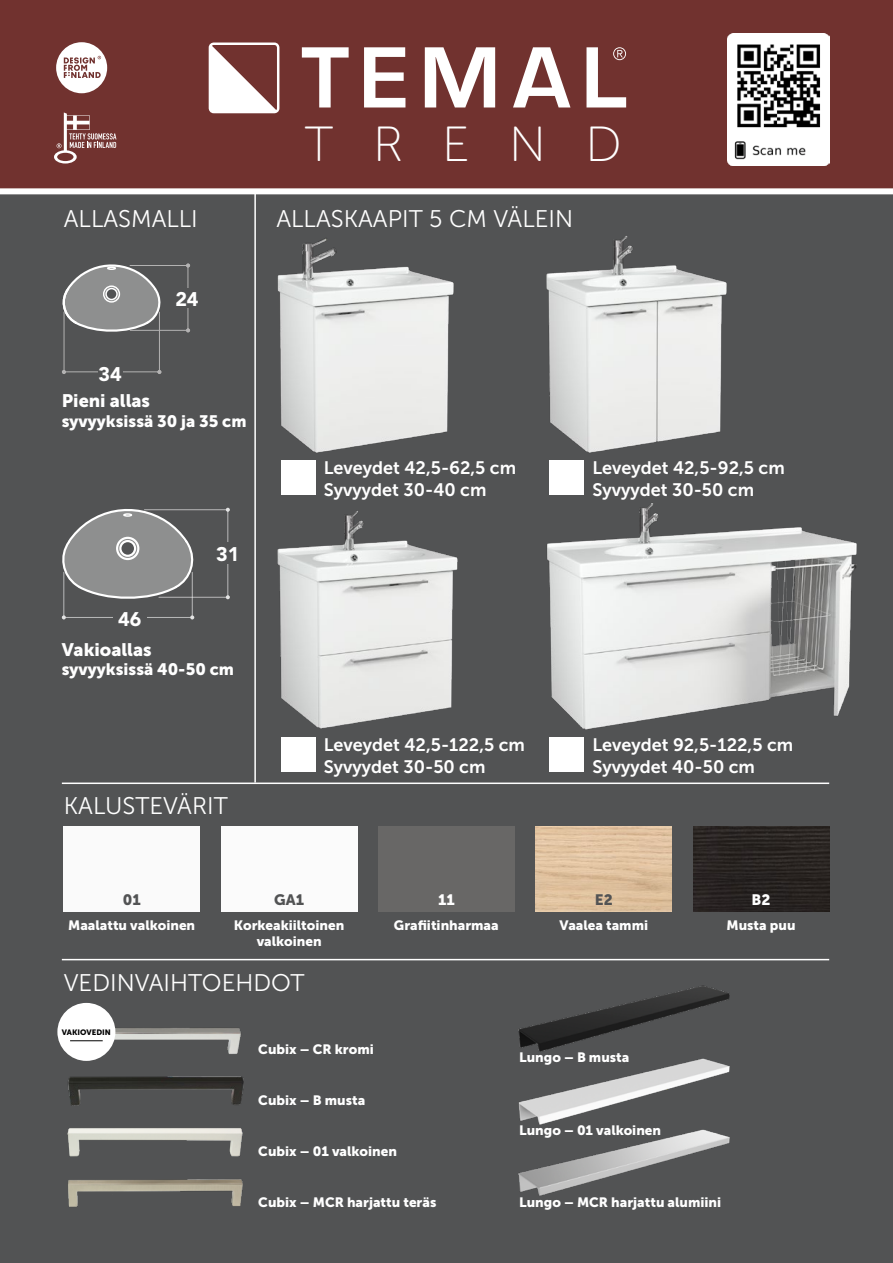
<style>
.page{position:relative;width:893px;height:1263px;background:#fff}
.page>*{position:absolute;margin:0;border:0;box-sizing:border-box;transform-origin:0 0}
.t1{font:49.2px "Museo Sans Rounded 100";letter-spacing:.805em;color:#fff}
.t2{font:24px "Museo Sans 300";color:#fff}
.t3{font:900 19.65px "Avenir";color:#fff}
.t4{font:18px/21.6px "Museo Sans 700";color:#fff}
.t5{font:18px "Museo Sans 900";color:#fff}
.t6{font:16.5px "Museo Sans 900";color:#fff}
.t7{font:15px "Museo Sans 900";color:#525354}
.t8{font:15px "Museo Sans 900";color:#fff}
.t9{font:13.5px/16.2px "Museo Sans 900";color:#fff;text-align:center}
.t10{font:7.8px "Museo Sans 900";color:#000}
</style>
<div class="page">
<div style="left:0;top:191px;width:893px;height:1072px;background:#525354"></div>
<div style="left:0;top:0;width:893px;height:191px;background:#71322f"></div>
<svg style="left:302px;top:47px;width:324px;height:60px"></svg>
<svg style="left:209px;top:43px;width:70px;height:70px"></svg>
<hr style="left:62px;top:782px;width:767px;height:2px;background:#fff">
<hr style="left:254px;top:191px;width:2px;height:591px;background:#fff">
<hr style="left:62px;top:959px;width:767px;height:1px;background:#fff">
<div style="left:0;top:188px;width:893px;height:6px;background:#fff"></div>
<img style="left:536px;top:826px;width:136px;height:86px">
<div style="left:221px;top:826px;width:136px;height:86px;background:#fbfbfb"></div>
<div style="left:64px;top:826px;width:136px;height:86px;background:#fafafa"></div>
<div style="left:378px;top:826px;width:136px;height:86px;background:#686766"></div>
<img style="left:277px;top:238px;width:177px;height:224px">
<img style="left:277px;top:511px;width:181px;height:227px">
<img style="left:547px;top:503px;width:310px;height:227px">
<img style="left:546px;top:236px;width:181px;height:226px">
<hr style="left:159px;top:312px;width:1px;height:60px;background:#b3b2b2">
<hr style="left:64px;top:312px;width:1px;height:60px;background:#b3b2b2">
<hr style="left:64px;top:371px;width:95px;height:1px;background:#b3b2b2">
<svg style="left:62px;top:370px;width:4px;height:4px"></svg>
<div style="left:98px;top:362px;width:25px;height:21px;background:#525354"></div>
<svg style="left:62px;top:264px;width:101px;height:69px"></svg>
<hr style="left:130px;top:265px;width:58px;height:1px;background:#b3b2b2">
<hr style="left:130px;top:330px;width:58px;height:1px;background:#b3b2b2">
<hr style="left:187px;top:266px;width:1px;height:64px;background:#b3b2b2">
<svg style="left:186px;top:328px;width:4px;height:4px"></svg>
<div style="left:174px;top:288px;width:26px;height:20px;background:#525354"></div>
<hr style="left:144px;top:509px;width:84px;height:1px;background:#fff">
<hr style="left:159px;top:597px;width:69px;height:1px;background:#fff">
<hr style="left:227px;top:510px;width:1px;height:87px;background:#fff">
<svg style="left:226px;top:595px;width:4px;height:4px"></svg>
<svg style="left:226px;top:508px;width:4px;height:4px"></svg>
<hr style="left:192px;top:572px;width:1px;height:45px;background:#fff">
<hr style="left:63px;top:572px;width:1px;height:45px;background:#fff">
<hr style="left:64px;top:617px;width:128px;height:1px;background:#fff">
<svg style="left:62px;top:615px;width:4px;height:4px"></svg>
<svg style="left:190px;top:615px;width:4px;height:4px"></svg>
<div style="left:216px;top:542px;width:24px;height:21px;background:#525354"></div>
<div style="left:113px;top:609px;width:34px;height:19px;background:#525354"></div>
<svg style="left:62px;top:509px;width:135px;height:92px"></svg>
<img style="left:518px;top:1129px;width:212px;height:67px">
<img style="left:518px;top:1058px;width:212px;height:67px">
<img style="left:518px;top:985px;width:212px;height:67px">
<img style="left:67px;top:1128px;width:176px;height:29px">
<img style="left:68px;top:1076px;width:176px;height:30px">
<img style="left:68px;top:1179px;width:175px;height:28px">
<img style="left:64px;top:1021px;width:177px;height:40px">
<div style="left:281px;top:461px;width:34px;height:34px;background:#fff"></div>
<div style="left:281px;top:738px;width:34px;height:34px;background:#fff"></div>
<div style="left:550px;top:461px;width:34px;height:34px;background:#fff"></div>
<div style="left:550px;top:738px;width:34px;height:34px;background:#fff"></div>
<div style="left:57px;top:1003px;width:58px;height:58px;background:#fff;border-radius:50%"></div>
<hr style="left:70px;top:1040px;width:33px;height:1px;background:#000">
<svg style="left:54px;top:112px;width:62px;height:52px"></svg>
<svg style="left:56px;top:42px;width:51px;height:51px"></svg>
<img style="left:728px;top:33px;width:101px;height:132px">
<img style="left:729px;top:37px;width:98px;height:98px">
<h1 class="t1" style="left:305px;top:118px;width:318px">TREND</h1>
<h2 class="t2" style="left:64px;top:206px;width:136px">ALLASMALLI</h2>
<h2 class="t2" style="left:276px;top:206px;width:298px">ALLASKAAPIT 5 CM VÄLEIN</h2>
<h3 class="t3" style="left:99px;top:362px;width:25px">34</h3>
<h3 class="t3" style="left:175px;top:287px;width:25px">24</h3>
<h3 class="t5" style="left:62px;top:390px;width:90px">Pieni allas</h3>
<p class="t6" style="left:62px;top:412px;width:186px">syvyyksissä 30 ja 35 cm</p>
<h3 class="t3" style="left:118px;top:608px;width:25px">46</h3>
<h3 class="t3" style="left:216px;top:542px;width:25px">31</h3>
<h3 class="t5" style="left:62px;top:639px;width:91px">Vakioallas</h3>
<p class="t6" style="left:62px;top:660px;width:174px">syvyyksissä 40-50 cm</p>
<h2 class="t2" style="left:64px;top:793px;width:165px">KALUSTEVÄRIT</h2>
<h3 class="t4" style="left:324px;top:457px;width:194px">Leveydet 42,5-62,5 cm<br>Syvyydet 30-40 cm</h3>
<h3 class="t4" style="left:324px;top:734px;width:203px">Leveydet 42,5-122,5 cm<br>Syvyydet 30-50 cm</h3>
<p class="t7" style="left:123px;top:892px;width:19px">01</p>
<p class="t9" style="left:68px;top:917px;width:128px">Maalattu valkoinen</p>
<p class="t7" style="left:274px;top:892px;width:31px">GA1</p>
<p class="t9" style="left:234px;top:917px;width:112px">Korkeakiiltoinen valkoinen</p>
<h2 class="t2" style="left:64px;top:969px;width:242px">VEDINVAIHTOEHDOT</h2>
<p class="t10" style="left:62px;top:1028px;width:51px">VAKIOVEDIN</p>
<p class="t8" style="left:438px;top:892px;width:18px">11</p>
<p class="t9" style="left:394px;top:917px;width:106px">Grafiitinharmaa</p>
<h3 class="t4" style="left:592px;top:457px;width:194px">Leveydet 42,5-92,5 cm<br>Syvyydet 30-50 cm</h3>
<h3 class="t4" style="left:592px;top:734px;width:202px">Leveydet 92,5-122,5 cm<br>Syvyydet 40-50 cm</h3>
<p class="t7" style="left:595px;top:892px;width:19px">E2</p>
<p class="t9" style="left:559px;top:917px;width:90px">Vaalea tammi</p>
<p class="t8" style="left:752px;top:892px;width:20px">B2</p>
<p class="t9" style="left:726px;top:917px;width:70px">Musta puu</p>
<p class="t9" style="left:258px;top:1041px;width:117px">Cubix – CR kromi</p>
<p class="t9" style="left:258px;top:1092px;width:108px">Cubix – B musta</p>
<p class="t9" style="left:258px;top:1143px;width:140px">Cubix – 01 valkoinen</p>
<p class="t9" style="left:519px;top:1049px;width:112px">Lungo – B musta</p>
<p class="t9" style="left:519px;top:1122px;width:143px">Lungo – 01 valkoinen</p>
<p class="t9" style="left:258px;top:1194px;width:180px">Cubix – MCR harjattu teräs</p>
<p class="t9" style="left:519px;top:1194px;width:204px">Lungo – MCR harjattu alumiini</p>
</div>
